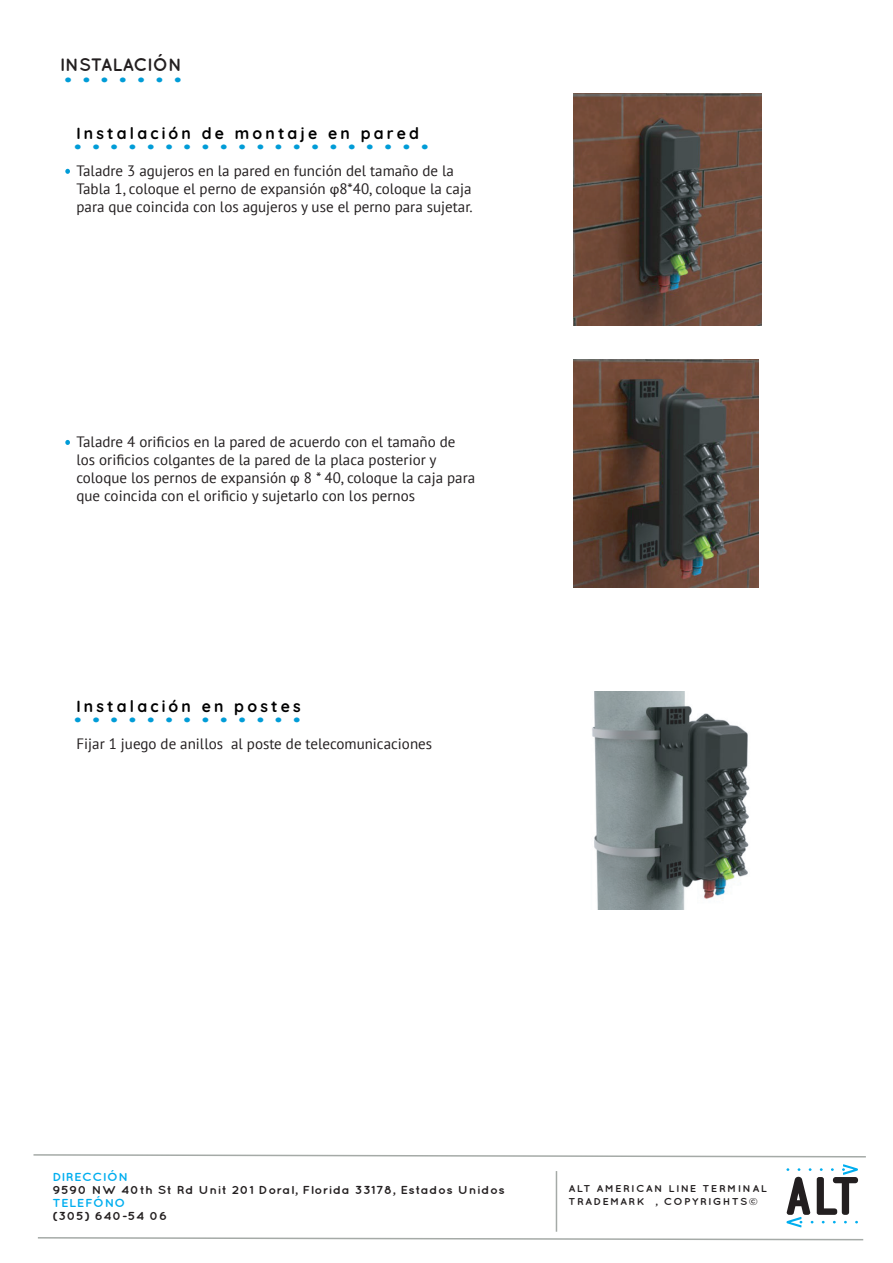
<style>
.page{position:relative;width:893px;height:1263px;background:#fff}
.page>*{position:absolute;margin:0;border:0;box-sizing:border-box;transform-origin:0 0}
.t1{font:700 18px "Quicksand";color:#231f20}
.t2{font:700 17.25px "Quicksand";color:#009cd7;scale:1.16 1}
.t3{font:700 16.2px "Quicksand";letter-spacing:.2em;color:#000001}
.t4{font:15px/18px "PT Sans";color:#231f20}
.t5{font:700 11.55px "Quicksand";letter-spacing:.04em;color:#231f20;scale:1.11 1}
.t6{font:700 11.55px "Quicksand";letter-spacing:.04em;color:#00aeef;scale:1.11 1}
.t7{font:700 9.9px/13.2px "Quicksand";letter-spacing:.125em;color:#231f20;scale:1.11 1}
.s1{font-family:"Myriad Pro"}
</style>
<div class="page">
<svg style="left:65px;top:169px;width:5px;height:5px"></svg>
<svg style="left:65px;top:440px;width:5px;height:5px"></svg>
<svg style="left:33px;top:1154px;width:833px;height:4px"></svg>
<svg style="left:37px;top:1237px;width:827px;height:4px"></svg>
<hr style="left:556px;top:1171px;width:1px;height:61px;background:#a5aaa7">
<svg style="left:786px;top:1164px;width:72px;height:63px"></svg>
<img style="left:573px;top:94px;width:189px;height:231px">
<img style="left:573px;top:360px;width:186px;height:228px">
<img style="left:592px;top:691px;width:158px;height:218px">
<p class="t1" style="left:60px;top:54px;width:124px">INSTALACIÓN</p>
<p class="t2" style="left:63px;top:70px;width:104px">• • • • • • •</p>
<p class="t3" style="left:76px;top:121px;width:344px">Instalación de montaje en pared</p>
<p class="t2" style="left:73px;top:136px;width:309px">• • • • • • • • • • • • • • • • • • • •</p>
<p class="t4" style="left:76px;top:161px;width:398px">Taladre 3 agujeros en la pared en función del tamaño de la<br>Tabla 1, coloque el perno de expansión <span class="s1">φ</span>8*40, coloque la caja para que coincida con los agujeros y use el perno para sujetar.</p>
<p class="t4" style="left:76px;top:433px;width:400px">Taladre 4 orificios en la pared de acuerdo con el tamaño de los orificios colgantes de la pared de la placa posterior y coloque los pernos de expansión <span class="s1">φ</span> 8 * 40, coloque la caja para que coincida con el orificio y sujetarlo con los pernos</p>
<p class="t3" style="left:76px;top:694px;width:226px">Instalación en postes</p>
<p class="t2" style="left:73px;top:709px;width:199px">• • • • • • • • • • • • •</p>
<p class="t4" style="left:76px;top:734px;width:357px">Fijar 1 juego de anillos al poste de telecomunicaciones</p>
<p class="t6" style="left:52px;top:1170px;width:70px">DIRECCIÓN</p>
<p class="t5" style="left:52px;top:1183px;width:409px">9590 NW 40th St Rd Unit 201 Doral, Florida 33178, Estados Unidos</p>
<p class="t6" style="left:52px;top:1196px;width:67px">TELEFÓNO</p>
<p class="t5" style="left:52px;top:1209px;width:105px">(305) 640-54 06</p>
<p class="t7" style="left:568px;top:1182px;width:180px">ALT AMERICAN LINE TERMINAL<br>TRADEMARK , COPYRIGHTS©</p>
</div>
